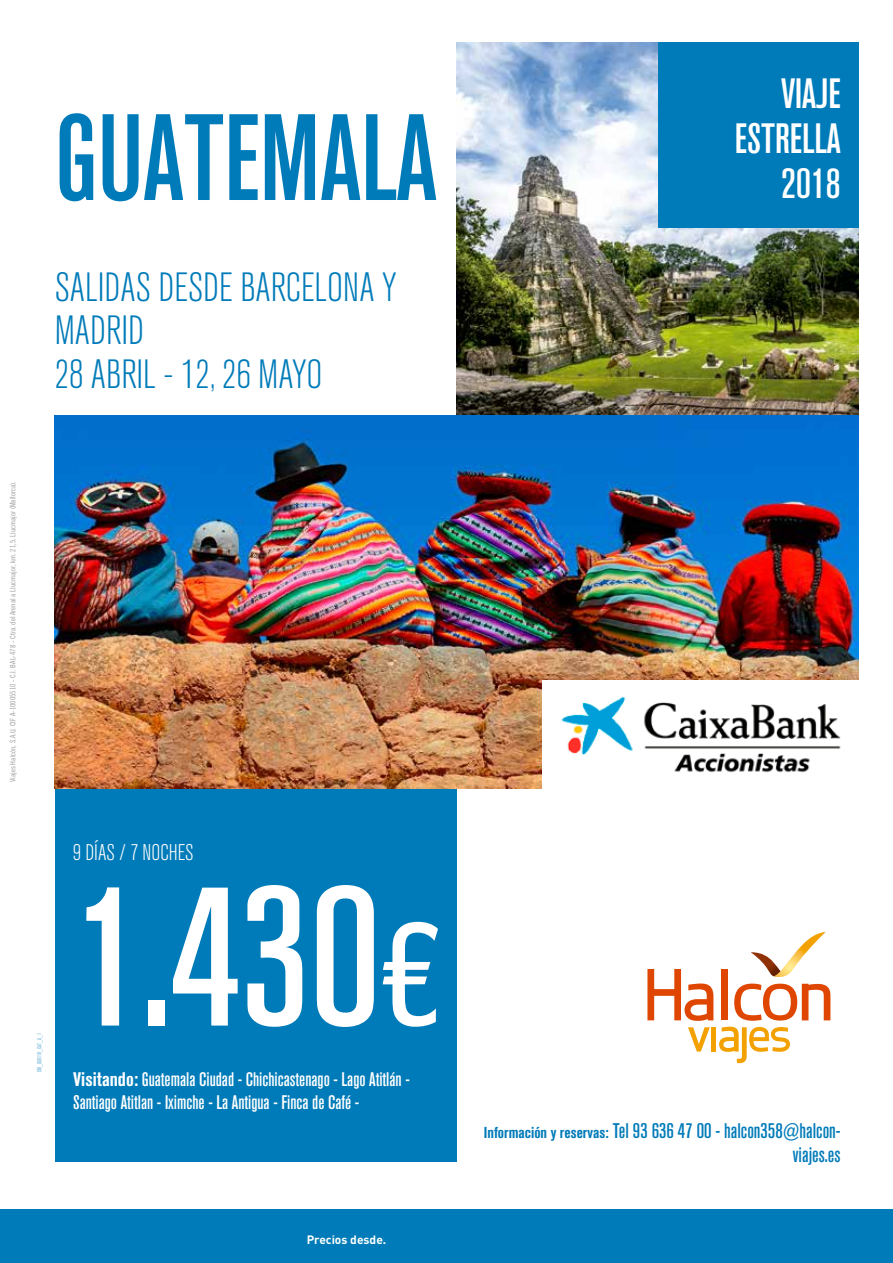
<style>
.page{position:relative;width:893px;height:1263px;background:#fff}
.page>*{position:absolute;margin:0;border:0;box-sizing:border-box;transform-origin:0 0}
.t1{font:196.5px "Akzidenz Grotesk BQ Md Cnd Alt";color:#fff}
.t2{font:121.5px "Akzidenz Grotesk BQ Md Cnd Alt";color:#007bb9}
.t3{font:42px/45px "Akzidenz Grotesk BQ Md Cnd Alt";color:#fff;text-align:right}
.t4{font:300 condensed 40.5px/43.5px "Akzidenz Grotesk BQ";color:#007bb9}
.t5{font:300 condensed 22.5px "Akzidenz Grotesk BQ";color:#fff}
.t6{font:21px/24px "Akzidenz Grotesk BQ Md Cnd Alt";color:#007bb9;text-align:right}
.t7{font:19.5px/22.5px "Akzidenz Grotesk BQ Md Cnd Alt";color:#fff}
.t8{font:700 12px "DIN Pro";color:#fff}
.t9{font:7.5px "Trade Gothic LT Std Cn 18";color:#9c9ba0}
.t10{font:6px "Akzidenz Grotesk BQ Md Cnd Alt";color:#80bddc;scale:.95 1}
.s1{font-size:145.5px}
.s2{font-family:"Akzidenz Grotesk BQ Bd Cnd Alt"}
.s3{font-family:"Akzidenz Grotesk BQ Bd Cnd Alt";font-size:15.75px}
</style>
<div class="page">
<div style="left:55px;top:788px;width:402px;height:373px;background:#007bb9"></div>
<img style="left:457px;top:43px;width:402px;height:372px">
<img style="left:55px;top:415px;width:804px;height:373px">
<div style="left:658px;top:43px;width:201px;height:185px;background:#007bb9"></div>
<img style="left:542px;top:680px;width:317px;height:108px">
<div style="left:0;top:1209px;width:893px;height:54px;background:#007bb9"></div>
<div style="left:711px;top:1027px;width:5px;height:24px;background:#f3a100"></div>
<svg style="left:688px;top:1027px;width:22px;height:24px"></svg>
<svg style="left:647px;top:969px;width:66px;height:52px"></svg>
<svg style="left:719px;top:932px;width:111px;height:131px"></svg>
<h2 class="t2" style="left:55px;top:89px;width:384px">GUATEMALA</h2>
<h3 class="t4" style="left:55px;top:266px;width:343px">SALIDAS DESDE BARCELONA Y<br>MADRID<br>28 ABRIL - 12, 26 MAYO</h3>
<p class="t9" style="left:8px;top:782px;width:303px;rotate:-90deg">Viajes Halcón, S.A.U. CIF A-10005510 - C.I. BAL-478 - Ctra. del Arenal a Llucmajor, km. 21,5. Llucmajor (Mallorca).</p>
<p class="t10" style="left:36px;top:1072px;width:42px;rotate:-90deg">CM_080118_CAT_A_1</p>
<p class="t5" style="left:73px;top:840px;width:122px">9 DÍAS / 7 NOCHES</p>
<h1 class="t1" style="left:73px;top:846px;width:369px">1.430<span class="s1">€</span></h1>
<p class="t7" style="left:73px;top:1068px;width:338px"><span class="s2">Visitando:</span> Guatemala Ciudad - Chichicastenago - Lago Atitlán -<br>Santiago Atitlan - Iximche - La Antigua - Finca de Café -</p>
<p class="t8" style="left:307px;top:1232px;width:81px">Precios desde.</p>
<h3 class="t3" style="left:735px;top:71px;width:107px">VIAJE<br>ESTRELLA<br>2018</h3>
<p class="t6" style="left:484px;top:1118px;width:358px"><span class="s3">Información y reservas:</span> Tel 93 636 47 00 - halcon358@halcon&shy;viajes.es</p>
</div>
